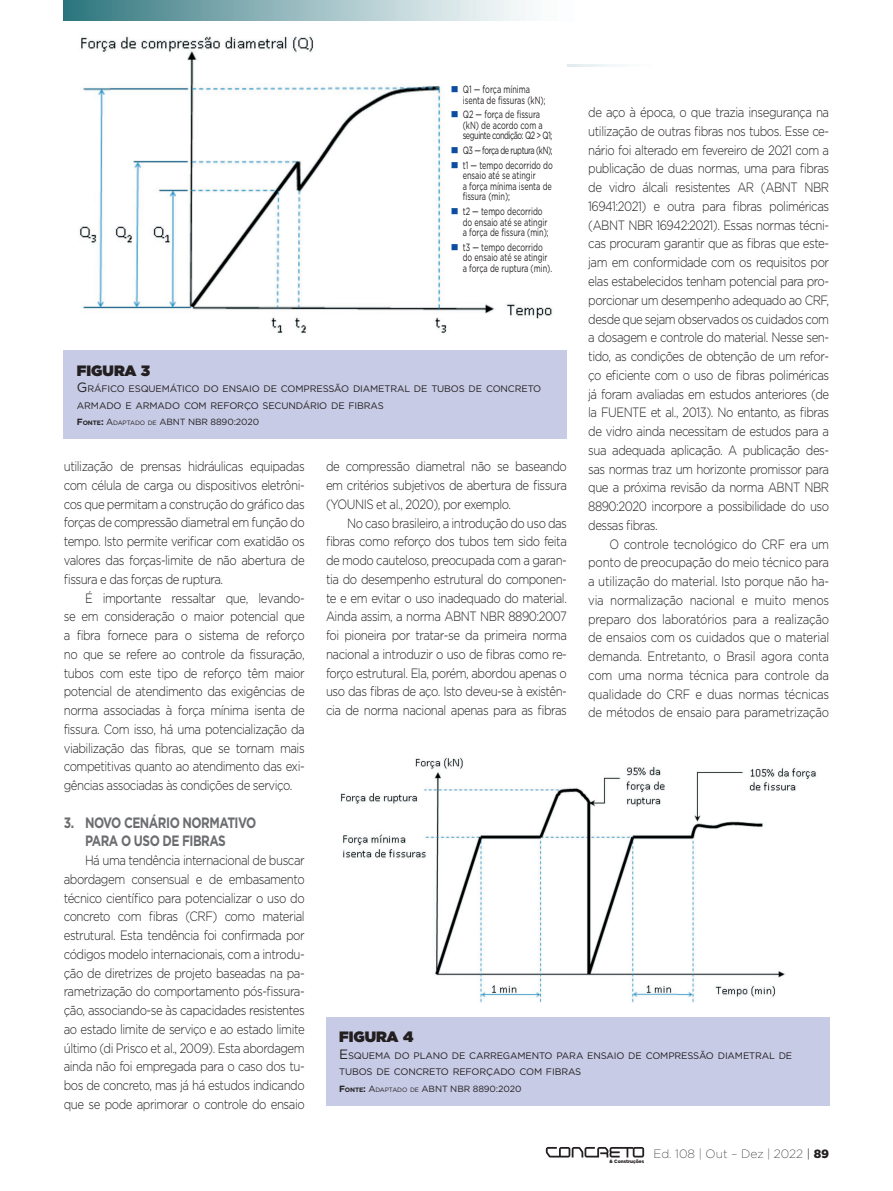
<style>
.page{position:relative;width:893px;height:1191px;background:#fff}
.page>*{position:absolute;margin:0;border:0;box-sizing:border-box;transform-origin:0 0}
.t1{font:700 15px/18.8px "Gotham";letter-spacing:-.04em;color:#6c6d70;scale:.8 1}
.t2{font:900 15px "Gotham";color:#231f20}
.t3{font:300 13.5px/18.8px "Gotham";letter-spacing:-.04em;color:#231f20;text-align:justify;scale:.85 1}
.t4{font:200 12px "Gotham";color:#231f20}
.t5{font:10.5px/10.5px "Gotham";color:#231f20;scale:.7 1}
.t6{font:10.5px/10.5px "Gotham";letter-spacing:-.02em;color:#231f20;scale:.7 1}
.t7{font:10.5px "Gotham";letter-spacing:-.06em;color:#231f20;scale:.7 1}
.t8{font:9.45px/16.5px "Gotham";letter-spacing:-.015em;color:#231f20}
.t9{font:9px "Gotham";letter-spacing:-.01em;color:#231f20}
.t10{font:900 4.8px "Gotham";color:#231f20}
.s1{color:#0d4da1}
.s2{font-size:13.5px}
.s3{font-weight:700}
.s4{font-weight:700;font-size:6.3px}
.s5{font-size:6.3px}
.s6{font-weight:300}
.s7{font-weight:900}
</style>
<div class="page">
<img style="left:545px;top:1149px;width:100px;height:9px">
<svg style="left:546px;top:1147px;width:98px;height:10px"></svg>
<svg style="left:567px;top:64px;width:48px;height:2px"></svg>
<div style="left:64px;top:0;width:511px;height:21px;background:linear-gradient(to right,#337981,#fff)"></div>
<div style="left:64px;top:350px;width:503px;height:89px;background:#c7cbe6"></div>
<img style="left:78px;top:36px;width:474px;height:298px">
<div style="left:326px;top:1017px;width:503px;height:89px;background:#c7cbe6"></div>
<img style="left:340px;top:757px;width:476px;height:245px">
<p class="t5" style="left:463px;top:84px;width:120px;text-indent:-12px"><span class="s1">■</span> Q1 — força mínima isenta de fissuras (kN);</p>
<p class="t6" style="left:463px;top:109px;width:130px;text-indent:-12px"><span class="s1">■</span> Q2 — força de fissura (kN) de acordo com a seguinte condição: Q2 &gt; Q1;</p>
<p class="t7" style="left:451px;top:144px;width:147px"><span class="s1">■</span> Q3 — força de ruptura (kN);</p>
<p class="t5" style="left:463px;top:160px;width:130px;text-indent:-12px"><span class="s1">■</span> t1 — tempo decorrido do ensaio até se atingir<br>a força mínima isenta de fissura (min);</p>
<p class="t5" style="left:463px;top:206px;width:124px;text-indent:-12px"><span class="s1">■</span> t2 — tempo decorrido do ensaio até se atingir a força de fissura (min);</p>
<p class="t5" style="left:463px;top:242px;width:129px;text-indent:-12px"><span class="s1">■</span> t3 — tempo decorrido do ensaio até se atingir a força de ruptura (min).</p>
<p class="t3" style="left:588px;top:103px;width:285px">de aço à época, o que trazia insegurança na utilização de outras fibras nos tubos. Esse ce&shy;nário foi alterado em fevereiro de 2021 com a publicação de duas normas, uma para fibras de vidro álcali resistentes AR (ABNT NBR 16941:2021) e outra para fibras poliméricas (ABNT NBR 16942:2021). Essas normas técni&shy;cas procuram garantir que as fibras que este&shy;jam em conformidade com os requisitos por elas estabelecidos tenham potencial para pro&shy;porcionar um desempenho adequado ao CRF, desde que sejam observados os cuidados com a dosagem e controle do material. Nesse sen&shy;tido, as condições de obtenção de um refor&shy;ço eficiente com o uso de fibras poliméricas já foram avaliadas em estudos anteriores (de la FUENTE et al., 2013). No entanto, as fibras de vidro ainda necessitam de estudos para a sua adequada aplicação. A publicação des&shy;sas normas traz um horizonte promissor para que a próxima revisão da norma ABNT NBR 8890:2020 incorpore a possibilidade do uso dessas fibras.</p>
<p class="t3" style="left:588px;top:534px;width:285px;text-indent:21px">O controle tecnológico do CRF era um ponto de preocupação do meio técnico para a utilização do material. Isto porque não ha&shy;via normalização nacional e muito menos preparo dos laboratórios para a realização de ensaios com os cuidados que o material demanda. Entretanto, o Brasil agora conta com uma norma técnica para controle da qualidade do CRF e duas normas técnicas de métodos de ensaio para parametrização</p>
<p class="t2" style="left:77px;top:359px;width:75px">FIGURA 3</p>
<p class="t8" style="left:77px;top:380px;width:466px"><span class="s2">G</span>RÁFICO ESQUEMÁTICO DO ENSAIO DE COMPRESSÃO DIAMETRAL DE TUBOS DE CONCRETO<br>ARMADO E ARMADO COM REFORÇO SECUNDÁRIO DE FIBRAS</p>
<p class="t9" style="left:77px;top:416px;width:184px"><span class="s3">F</span><span class="s4">ONTE</span><span class="s3">:</span> A<span class="s5">DAPTADO DE</span> ABNT NBR 8890:2020</p>
<p class="t3" style="left:64px;top:457px;width:285px">utilização de prensas hidráulicas equipadas com célula de carga ou dispositivos eletrôni&shy;cos que permitam a construção do gráfico das forças de compressão diametral em função do tempo. Isto permite verificar com exatidão os valores das forças-limite de não abertura de fissura e das forças de ruptura.</p>
<p class="t3" style="left:64px;top:588px;width:285px;text-indent:21px">É importante ressaltar que, levando&shy;se em consideração o maior potencial que a fibra fornece para o sistema de reforço no que se refere ao controle da fissuração, tubos com este tipo de reforço têm maior potencial de atendimento das exigências de norma associadas à força mínima isenta de fissura. Com isso, há uma potencialização da viabilização das fibras, que se tornam mais competitivas quanto ao atendimento das exi&shy;gências associadas às condições de serviço.</p>
<p class="t1" style="left:85px;top:812px;width:216px;text-indent:-21px">3. NOVO CENÁRIO NORMATIVO<br>PARA O USO DE FIBRAS</p>
<p class="t3" style="left:64px;top:850px;width:285px;text-indent:21px">Há uma tendência internacional de buscar abordagem consensual e de embasamento técnico científico para potencializar o uso do concreto com fibras (CRF) como material estrutural. Esta tendência foi confirmada por códigos modelo internacionais, com a introdu&shy;ção de diretrizes de projeto baseadas na pa&shy;rametrização do comportamento pós-fissura&shy;ção, associando-se às capacidades resistentes ao estado limite de serviço e ao estado limite último (di Prisco et al., 2009). Esta abordagem ainda não foi empregada para o caso dos tu&shy;bos de concreto, mas já há estudos indicando que se pode aprimorar o controle do ensaio</p>
<p class="t3" style="left:326px;top:457px;width:285px">de compressão diametral não se baseando em critérios subjetivos de abertura de fissura (YOUNIS et al., 2020), por exemplo.</p>
<p class="t3" style="left:326px;top:513px;width:285px;text-indent:21px">No caso brasileiro, a introdução do uso das fibras como reforço dos tubos tem sido feita de modo cauteloso, preocupada com a garan&shy;tia do desempenho estrutural do componen&shy;te e em evitar o uso inadequado do material.<br>Ainda assim, a norma ABNT NBR 8890:2007 foi pioneira por tratar-se da primeira norma nacional a introduzir o uso de fibras como re&shy;forço estrutural. Ela, porém, abordou apenas o uso das fibras de aço. Isto deveu-se à existên&shy;cia de norma nacional apenas para as fibras</p>
<p class="t2" style="left:339px;top:1026px;width:76px">FIGURA 4</p>
<p class="t8" style="left:339px;top:1047px;width:455px"><span class="s2">E</span>SQUEMA DO PLANO DE CARREGAMENTO PARA ENSAIO DE COMPRESSÃO DIAMETRAL DE<br>TUBOS DE CONCRETO REFORÇADO COM FIBRAS</p>
<p class="t9" style="left:339px;top:1083px;width:184px"><span class="s3">F</span><span class="s4">ONTE</span><span class="s3">:</span> A<span class="s5">DAPTADO DE</span> ABNT NBR 8890:2020</p>
<p class="t10" style="left:609px;top:1157px;width:36px">&amp; Construções</p>
<p class="t4" style="left:653px;top:1145px;width:177px">Ed. 108 | Out – Dez | 2022 <span class="s6">|</span> <span class="s7">89</span></p>
</div>
